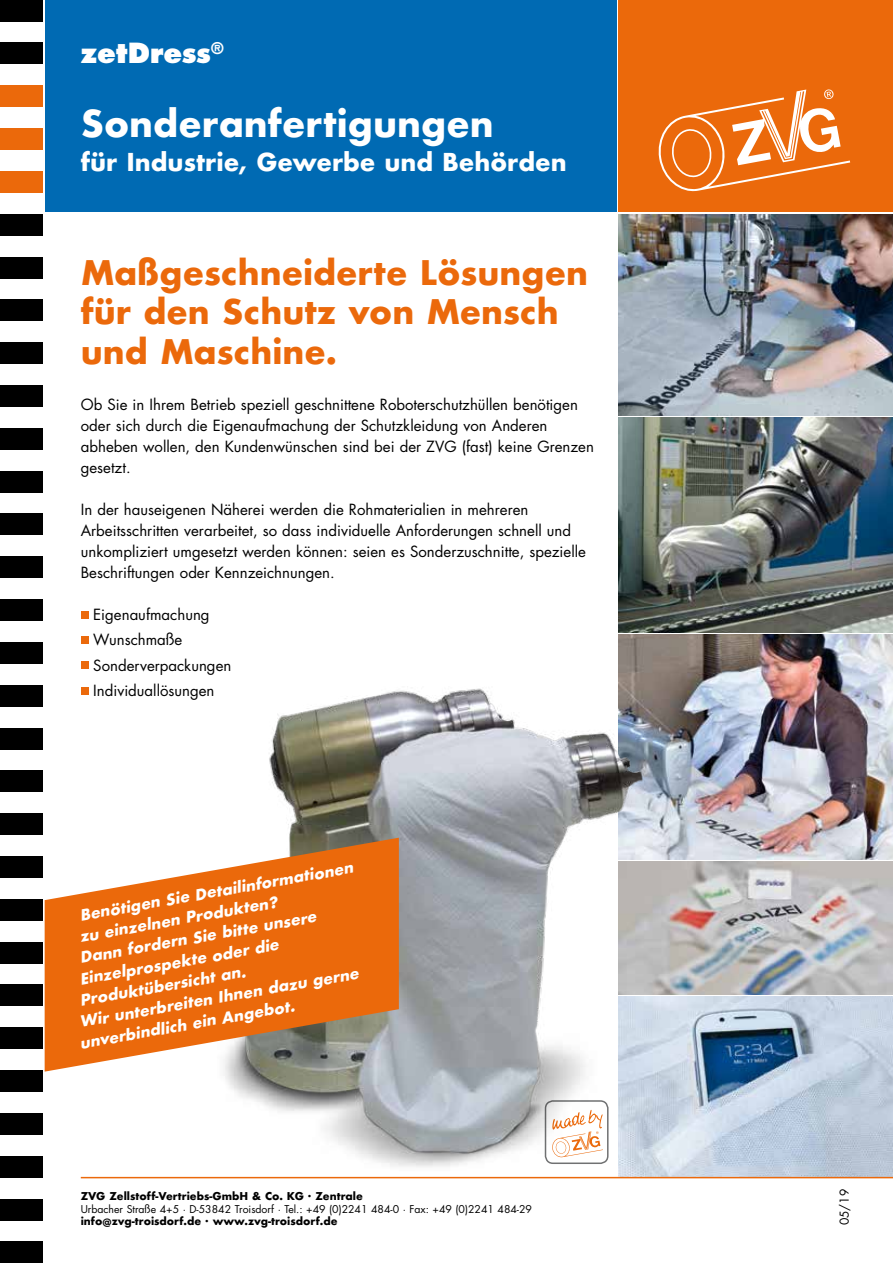
<style>
.page{position:relative;width:893px;height:1263px;background:#fff}
.page>*{position:absolute;margin:0;border:0;box-sizing:border-box;transform-origin:0 0}
.t1{font:700 36px "Futura";color:#fff}
.t2{font:700 33px/39.6px "Futura";color:#eb690b}
.t3{font:800 27px "Futura";color:#fff}
.t4{font:700 24px "Futura";color:#fff}
.t5{font:15px/21px "Futura";color:#000}
.t6{font:italic 700 15px "Futura";color:#fff}
.t7{font:12px "Futura";color:#000}
.t8{font:700 10.5px "Futura";color:#000}
.t9{font:10.5px "Futura";color:#000}
</style>
<div class="page">
<div style="left:45px;top:0;width:572px;height:212px;background:#006ab3"></div>
<div style="left:619px;top:0;width:274px;height:212px;background:#eb690b"></div>
<div style="left:0;top:0;width:43px;height:21px;background:#000"></div>
<div style="left:0;top:43px;width:42px;height:21px;background:#000"></div>
<div style="left:0;top:86px;width:42px;height:21px;background:#eb690b"></div>
<div style="left:0;top:128px;width:42px;height:22px;background:#eb690b"></div>
<div style="left:0;top:171px;width:42px;height:22px;background:#eb690b"></div>
<div style="left:0;top:214px;width:42px;height:21px;background:#000"></div>
<div style="left:0;top:257px;width:42px;height:21px;background:#000"></div>
<div style="left:0;top:300px;width:42px;height:21px;background:#000"></div>
<div style="left:0;top:343px;width:42px;height:21px;background:#000"></div>
<div style="left:0;top:385px;width:42px;height:22px;background:#000"></div>
<div style="left:0;top:428px;width:42px;height:21px;background:#000"></div>
<div style="left:0;top:471px;width:42px;height:21px;background:#000"></div>
<div style="left:0;top:514px;width:42px;height:21px;background:#000"></div>
<div style="left:0;top:557px;width:42px;height:21px;background:#000"></div>
<div style="left:0;top:599px;width:42px;height:22px;background:#000"></div>
<div style="left:0;top:642px;width:42px;height:21px;background:#000"></div>
<div style="left:0;top:685px;width:42px;height:21px;background:#000"></div>
<div style="left:0;top:728px;width:42px;height:21px;background:#000"></div>
<div style="left:0;top:771px;width:42px;height:21px;background:#000"></div>
<div style="left:0;top:813px;width:42px;height:22px;background:#000"></div>
<div style="left:0;top:856px;width:42px;height:22px;background:#000"></div>
<div style="left:0;top:899px;width:42px;height:21px;background:#000"></div>
<div style="left:0;top:942px;width:42px;height:21px;background:#000"></div>
<div style="left:0;top:985px;width:43px;height:21px;background:#000"></div>
<div style="left:0;top:1028px;width:42px;height:21px;background:#000"></div>
<div style="left:0;top:1070px;width:42px;height:22px;background:#000"></div>
<div style="left:0;top:1113px;width:42px;height:21px;background:#000"></div>
<div style="left:0;top:1156px;width:42px;height:21px;background:#000"></div>
<div style="left:0;top:1199px;width:42px;height:21px;background:#000"></div>
<div style="left:0;top:1242px;width:42px;height:21px;background:#000"></div>
<img style="left:800px;top:996px;width:93px;height:181px">
<svg style="left:658px;top:89px;width:192px;height:103px"></svg>
<div style="left:81px;top:611px;width:7px;height:8px;background:#eb690b"></div>
<div style="left:81px;top:636px;width:7px;height:8px;background:#eb690b"></div>
<div style="left:81px;top:662px;width:7px;height:7px;background:#eb690b"></div>
<div style="left:81px;top:687px;width:7px;height:7px;background:#eb690b"></div>
<hr style="left:81px;top:1177px;width:812px;height:1px;background:#eb690b">
<img style="left:619px;top:635px;width:274px;height:224px">
<img style="left:105px;top:670px;width:695px;height:509px">
<img style="left:619px;top:417px;width:274px;height:215px">
<img style="left:619px;top:214px;width:274px;height:201px">
<img style="left:619px;top:861px;width:274px;height:133px">
<svg style="left:45px;top:838px;width:354px;height:233px;fill:#eb690b"></svg>
<h3 class="t3" style="left:81px;top:36px;width:144px">zetDress<sup>®</sup></h3>
<h1 class="t1" style="left:81px;top:97px;width:414px">Sonderanfertigungen</h1>
<h3 class="t4" style="left:81px;top:145px;width:487px">für Industrie, Gewerbe und Behörden</h3>
<h2 class="t2" style="left:81px;top:252px;width:509px">Maßgeschneiderte Lösungen für den Schutz von Mensch und Maschine.</h2>
<p class="t5" style="left:81px;top:394px;width:515px">Ob Sie in Ihrem Betrieb speziell geschnittene Roboterschutzhüllen benötigen oder sich durch die Eigenaufmachung der Schutzkleidung von Anderen abheben wollen, den Kundenwünschen sind bei der ZVG (fast) keine Grenzen gesetzt.</p>
<p class="t5" style="left:81px;top:499px;width:507px">In der hauseigenen Näherei werden die Rohmaterialien in mehreren Arbeitsschritten verarbeitet, so dass individuelle Anforderungen schnell und unkompliziert umgesetzt werden können: seien es Sonderzuschnitte, spezielle Beschriftungen oder Kennzeichnungen.</p>
<p class="t5" style="left:93px;top:602px;width:140px;line-height:25.2px">Eigenaufmachung<br>Wunschmaße<br>Sonderverpackungen<br>Individuallösungen</p>
<p class="t6" style="left:78px;top:904px;width:279px;rotate:-10deg">Benötigen Sie Detailinformationen</p>
<p class="t6" style="left:78px;top:926px;width:202px;rotate:-10deg">zu einzelnen Produkten?</p>
<p class="t6" style="left:78px;top:947px;width:242px;rotate:-10deg">Dann fordern Sie bitte unsere</p>
<p class="t6" style="left:78px;top:968px;width:203px;rotate:-10deg">Einzelprospekte oder die</p>
<p class="t6" style="left:78px;top:990px;width:170px;rotate:-10deg">Produktübersicht an.</p>
<p class="t6" style="left:78px;top:1011px;width:284px;rotate:-10deg">Wir unterbreiten Ihnen dazu gerne</p>
<p class="t6" style="left:78px;top:1032px;width:219px;rotate:-10deg">unverbindlich ein Angebot.</p>
<p class="t8" style="left:81px;top:1188px;width:284px">ZVG Zellstoff-Vertriebs-GmbH &amp; Co. KG · Zentrale</p>
<p class="t9" style="left:81px;top:1202px;width:453px">Urbacher Straße 4+5 · D-53842 Troisdorf · Tel.: +49 (0)2241 484-0 · Fax: +49 (0)2241 484-29</p>
<p class="t8" style="left:81px;top:1213px;width:258px">info@zvg-troisdorf.de · www.zvg-troisdorf.de</p>
<p class="t7" style="left:837px;top:1225px;width:38px;rotate:-90deg">05/19</p>
</div>
